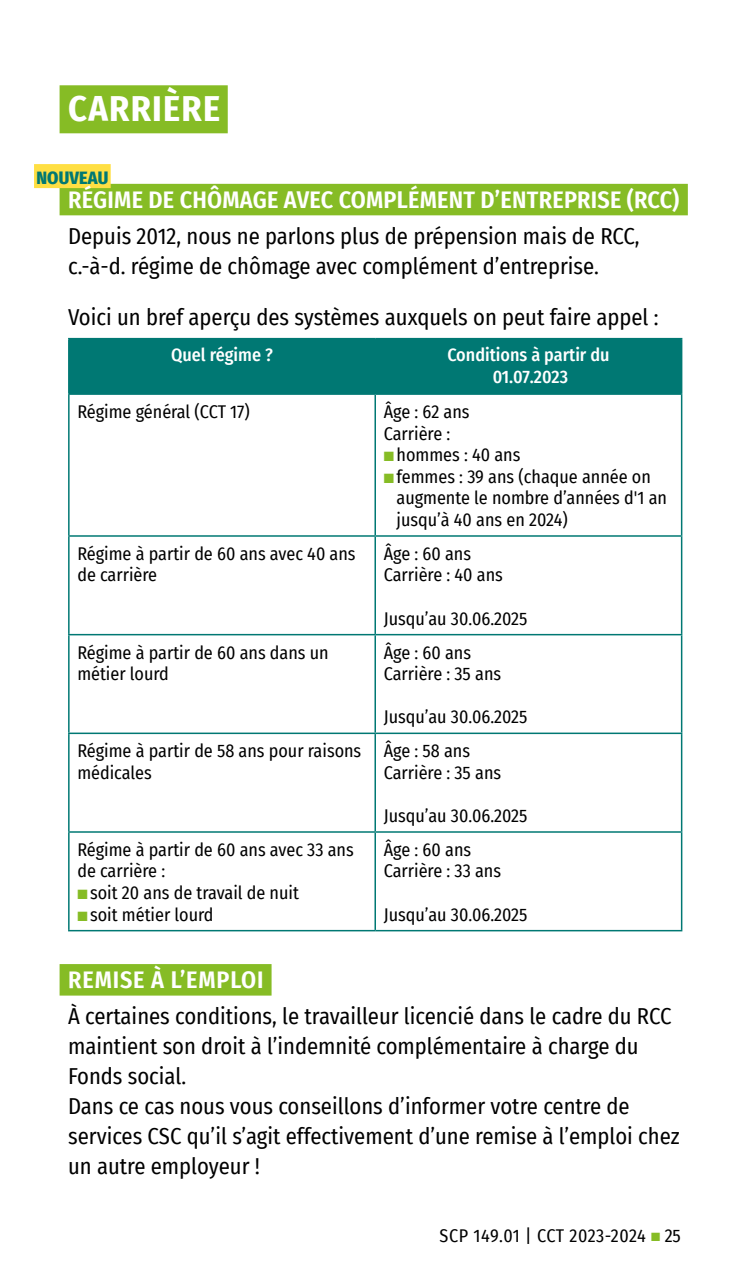
<style>
.page{position:relative;width:749px;height:1276px;background:#fff}
.page>*{position:absolute;margin:0;border:0;box-sizing:border-box;transform-origin:0 0}
.t1{font:700 36px "Fira Sans Condensed";letter-spacing:.035em;color:#fff}
.t2{font:600 24px "Fira Sans Condensed";letter-spacing:.01em;color:#fff}
.t3{font:600 24px "Fira Sans Condensed";letter-spacing:.035em;color:#fff}
.t4{font:22.5px/30px "Fira Sans Condensed";color:#000}
.t5{font:18px/21.6px "Fira Sans Condensed";color:#000}
.t6{font:500 18px/21.6px "Fira Sans Condensed";color:#fff;text-align:center}
.t7{font:18px "Fira Sans Condensed";letter-spacing:.02em;color:#000}
.t8{font:800 18px "Fira Sans Condensed";letter-spacing:.01em;color:#007873}
.s1{color:#86bc25}
</style>
<div class="page">
<div style="left:60px;top:85px;width:168px;height:48px;background:#86bc25"></div>
<div style="left:60px;top:184px;width:627px;height:31px;background:#86bc25"></div>
<div style="left:60px;top:964px;width:211px;height:31px;background:#86bc25"></div>
<div style="left:34px;top:164px;width:77px;height:24px;background:#ffdf43"></div>
<div style="left:70px;top:339px;width:610px;height:54px;background:#007873"></div>
<hr style="left:374px;top:339px;width:2px;height:54px;background:#007873">
<hr style="left:374px;top:395px;width:2px;height:140px;background:#007873">
<hr style="left:68px;top:535px;width:307px;height:2px;background:#007873">
<hr style="left:375px;top:535px;width:307px;height:2px;background:#007873">
<hr style="left:374px;top:537px;width:2px;height:97px;background:#007873">
<hr style="left:68px;top:634px;width:307px;height:1px;background:#007873">
<hr style="left:375px;top:634px;width:307px;height:1px;background:#007873">
<hr style="left:374px;top:635px;width:2px;height:97px;background:#007873">
<hr style="left:68px;top:732px;width:307px;height:2px;background:#007873">
<hr style="left:375px;top:732px;width:307px;height:2px;background:#007873">
<hr style="left:374px;top:734px;width:2px;height:97px;background:#007873">
<hr style="left:68px;top:831px;width:307px;height:1px;background:#007873">
<hr style="left:375px;top:831px;width:307px;height:1px;background:#007873">
<hr style="left:374px;top:832px;width:2px;height:98px;background:#007873">
<hr style="left:68px;top:395px;width:2px;height:140px;background:#007873">
<hr style="left:680px;top:395px;width:2px;height:140px;background:#007873">
<hr style="left:68px;top:537px;width:2px;height:97px;background:#007873">
<hr style="left:680px;top:537px;width:2px;height:97px;background:#007873">
<hr style="left:68px;top:635px;width:2px;height:97px;background:#007873">
<hr style="left:680px;top:635px;width:2px;height:97px;background:#007873">
<hr style="left:68px;top:734px;width:2px;height:97px;background:#007873">
<hr style="left:680px;top:734px;width:2px;height:97px;background:#007873">
<hr style="left:68px;top:832px;width:2px;height:98px;background:#007873">
<hr style="left:680px;top:832px;width:2px;height:98px;background:#007873">
<hr style="left:68px;top:930px;width:307px;height:1px;background:#007873">
<hr style="left:375px;top:930px;width:307px;height:1px;background:#007873">
<hr style="left:68px;top:338px;width:307px;height:1px;background:#007873">
<hr style="left:68px;top:339px;width:2px;height:54px;background:#007873">
<hr style="left:375px;top:338px;width:307px;height:1px;background:#007873">
<hr style="left:680px;top:339px;width:2px;height:54px;background:#007873">
<hr style="left:68px;top:393px;width:307px;height:2px;background:#007873">
<hr style="left:375px;top:393px;width:307px;height:2px;background:#007873">
<h1 class="t1" style="left:68px;top:79px;width:153px">CARRIÈRE</h1>
<p class="t8" style="left:36px;top:162px;width:73px">NOUVEAU</p>
<h2 class="t2" style="left:68px;top:180px;width:612px">RÉGIME DE CHÔMAGE AVEC COMPLÉMENT D’ENTREPRISE (RCC)</h2>
<p class="t4" style="left:68px;top:220px;width:573px">Depuis 2012, nous ne parlons plus de prépension mais de RCC, c.-à-d. régime de chômage avec complément d’entreprise.</p>
<p class="t4" style="left:68px;top:301px;width:592px">Voici un bref aperçu des systèmes auxquels on peut faire appel :</p>
<p class="t6" style="left:171px;top:343px;width:103px">Quel régime ?</p>
<p class="t6" style="left:447px;top:343px;width:164px">Conditions à partir du<br>01.07.2023</p>
<p class="t5" style="left:77px;top:400px;width:174px">Régime général (CCT 17)</p>
<p class="t5" style="left:383px;top:400px;width:87px">Âge : 62 ans<br>Carrière :</p>
<p class="t5" style="left:383px;top:443px;width:138px"><span class="s1">■</span> hommes : 40 ans</p>
<p class="t5" style="left:396px;top:465px;width:272px;text-indent:-13px"><span class="s1">■</span> femmes : 39 ans (chaque année on augmente le nombre d’années d'1 an jusqu’à 40 ans en 2024)</p>
<p class="t5" style="left:77px;top:542px;width:280px">Régime à partir de 60 ans avec 40 ans de carrière</p>
<p class="t5" style="left:383px;top:542px;width:121px">Âge : 60 ans<br>Carrière : 40 ans</p>
<p class="t5" style="left:383px;top:607px;width:145px">Jusqu’au 30.06.2025</p>
<p class="t5" style="left:77px;top:641px;width:253px">Régime à partir de 60 ans dans un métier lourd</p>
<p class="t5" style="left:383px;top:641px;width:119px">Âge : 60 ans<br>Carrière : 35 ans</p>
<p class="t5" style="left:383px;top:706px;width:145px">Jusqu’au 30.06.2025</p>
<p class="t5" style="left:77px;top:739px;width:285px">Régime à partir de 58 ans pour raisons médicales</p>
<p class="t5" style="left:383px;top:739px;width:119px">Âge : 58 ans<br>Carrière : 35 ans</p>
<p class="t5" style="left:383px;top:804px;width:145px">Jusqu’au 30.06.2025</p>
<p class="t5" style="left:77px;top:838px;width:278px">Régime à partir de 60 ans avec 33 ans de carrière :</p>
<p class="t5" style="left:77px;top:881px;width:223px"><span class="s1">■</span> soit 20 ans de travail de nuit</p>
<p class="t5" style="left:77px;top:903px;width:138px"><span class="s1">■</span> soit métier lourd</p>
<p class="t5" style="left:383px;top:838px;width:119px">Âge : 60 ans<br>Carrière : 33 ans</p>
<p class="t5" style="left:383px;top:903px;width:145px">Jusqu’au 30.06.2025</p>
<h2 class="t3" style="left:68px;top:960px;width:197px">REMISE À L’EMPLOI</h2>
<p class="t4" style="left:68px;top:1000px;width:612px">À certaines conditions, le travailleur licencié dans le cadre du RCC maintient son droit à l’indemnité complémentaire à charge du Fonds social.<br>Dans ce cas nous vous conseillons d’informer votre centre de services CSC qu’il s’agit effectivement d’une remise à l’emploi chez un autre employeur !</p>
<p class="t7" style="left:439px;top:1222px;width:243px">SCP 149.01 | CCT 2023-2024 <span class="s1">■</span> 25</p>
</div>
